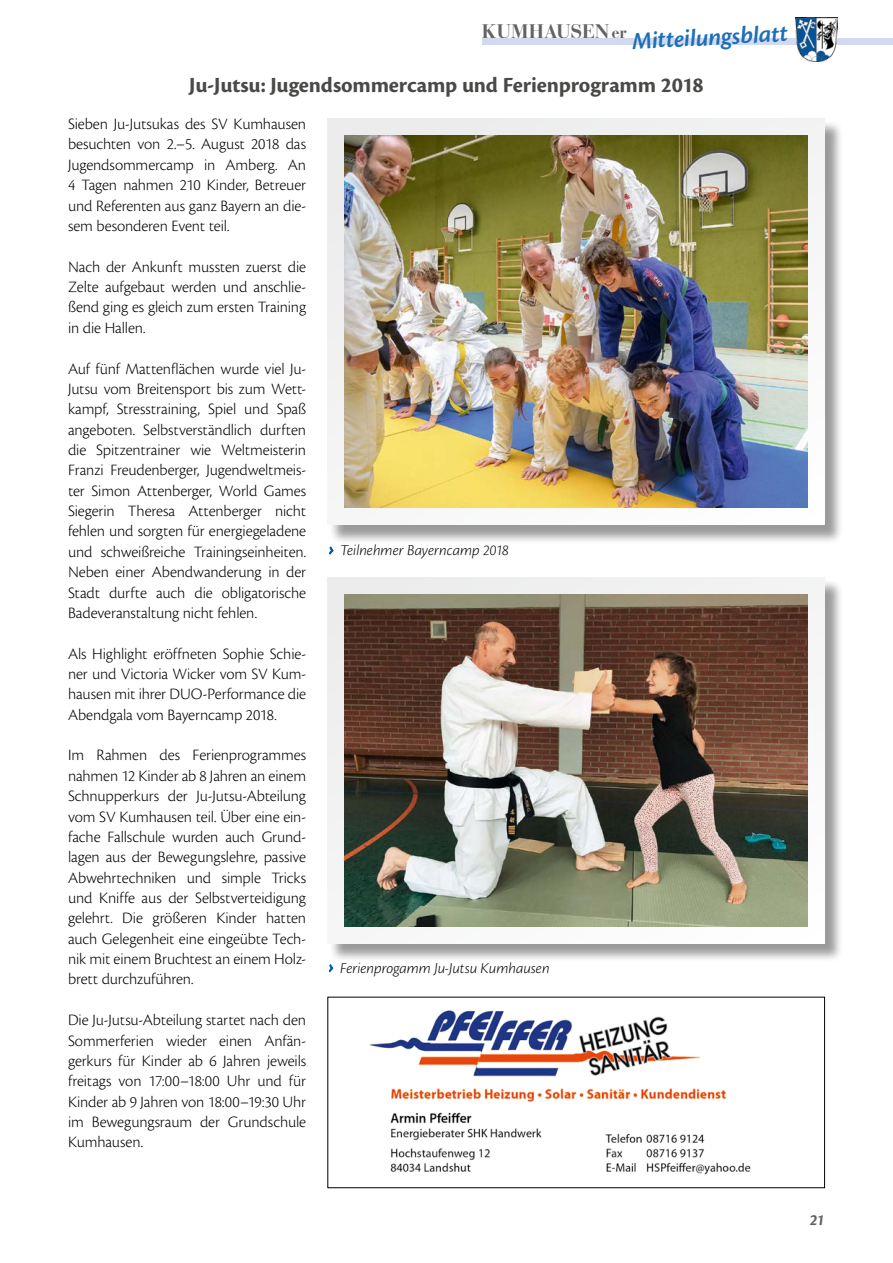
<style>
.page{position:relative;width:893px;height:1263px;background:#fff}
.page>*{position:absolute;margin:0;border:0;box-sizing:border-box;transform-origin:0 0}
.t1{font:italic 600 25.2px "Cronos Pro";color:#1d6fb7}
.t2{font:700 22.5px "Cronos Pro";letter-spacing:-.01em;color:#494948}
.t3{font:700 19.5px "Bauer Bodoni Std";letter-spacing:.005em;color:#636362}
.t4{font:300 16.5px/20.4px "Cronos Pro";letter-spacing:-.01em;color:#000;text-align:justify}
.t5{font:italic 700 16.5px "Cronos Pro";color:#636362}
.t6{font:italic 300 15.75px "Cronos Pro";color:#000}
.s1{font-size:16.5px}
.s2{color:#005ca9}
</style>
<div class="page">
<div style="left:482px;top:38px;width:411px;height:6px;background:#d3daf0"></div>
<img style="left:795px;top:18px;width:43px;height:44px">
<div style="left:329px;top:579px;width:515px;height:383px;background:#000;opacity:.4"></div>
<div style="left:327px;top:577px;width:498px;height:366px;background:#f4f4f4"></div>
<img style="left:344px;top:594px;width:464px;height:332px">
<svg style="left:328px;top:964px;width:6px;height:9px"></svg>
<div style="left:329px;top:120px;width:515px;height:424px;background:#000;opacity:.4"></div>
<div style="left:327px;top:118px;width:498px;height:407px;background:#f4f4f4"></div>
<img style="left:344px;top:135px;width:464px;height:373px">
<svg style="left:329px;top:546px;width:5px;height:9px"></svg>
<img style="left:370px;top:1010px;width:381px;height:165px">
<p class="t3" style="left:481px;top:19px;width:147px">KUMHAUSEN<span class="s1">er</span></p>
<h1 class="t1" style="left:631px;top:27px;width:157px;rotate:-3deg">Mitteilungsblatt</h1>
<h2 class="t2" style="left:189px;top:72px;width:516px">Ju-Jutsu: Jugendsommercamp und Ferienprogramm 2018</h2>
<p class="t4" style="left:68px;top:114px;width:240px">Sieben Ju-Jutsukas des SV Kumhausen besuchten von 2.–5. August 2018 das Jugendsommercamp in Amberg. An 4 Tagen nahmen 210 Kinder, Betreuer und Referenten aus ganz Bayern an die&shy;sem besonderen Event teil.</p>
<p class="t4" style="left:68px;top:256px;width:240px">Nach der Ankunft mussten zuerst die Zelte aufgebaut werden und anschlie&shy;ßend ging es gleich zum ersten Training in die Hallen.</p>
<p class="t4" style="left:68px;top:358px;width:240px">Auf fünf Mattenflächen wurde viel Ju-Jutsu vom Breitensport bis zum Wett&shy;kampf, Stresstraining, Spiel und Spaß angeboten. Selbstverständlich durften die Spitzentrainer wie Weltmeisterin Franzi Freudenberger, Jugendweltmeis&shy;ter Simon Attenberger, World Games Siegerin Theresa Attenberger nicht fehlen und sorgten für energiegeladene und schweißreiche Trainingseinheiten.<br>Neben einer Abendwanderung in der Stadt durfte auch die obligatorische Badeveranstaltung nicht fehlen.</p>
<p class="t4" style="left:68px;top:643px;width:240px">Als Highlight eröffneten Sophie Schie&shy;ner und Victoria Wicker vom SV Kum&shy;hausen mit ihrer DUO-Performance die Abendgala vom Bayerncamp 2018.</p>
<p class="t4" style="left:68px;top:745px;width:240px">Im Rahmen des Ferienprogrammes nahmen 12 Kinder ab 8 Jahren an einem Schnupperkurs der Ju-Jutsu-Abteilung vom SV Kumhausen teil. Über eine ein&shy;fache Fallschule wurden auch Grund&shy;lagen aus der Bewegungslehre, passive Abwehrtechniken und simple Tricks und Kniffe aus der Selbstverteidigung gelehrt. Die größeren Kinder hatten auch Gelegenheit eine eingeübte Tech&shy;nik mit einem Bruchtest an einem Holz&shy;brett durchzuführen.</p>
<p class="t4" style="left:68px;top:1010px;width:240px">Die Ju-Jutsu-Abteilung startet nach den Sommerferien wieder einen Anfän&shy;gerkurs für Kinder ab 6 Jahren jeweils freitags von 17:00–18:00 Uhr und für Kinder ab 9 Jahren von 18:00–19:30 Uhr im Bewegungsraum der Grundschule Kumhausen.</p>
<p class="t6" style="left:328px;top:541px;width:183px"><span class="s2">ʳ</span> Teilnehmer Bayerncamp 2018</p>
<p class="t6" style="left:327px;top:959px;width:224px"><span class="s2">ʳ</span> Ferienprogamm Ju-Jutsu Kumhausen</p>
<p class="t5" style="left:810px;top:1210px;width:17px">21</p>
</div>
